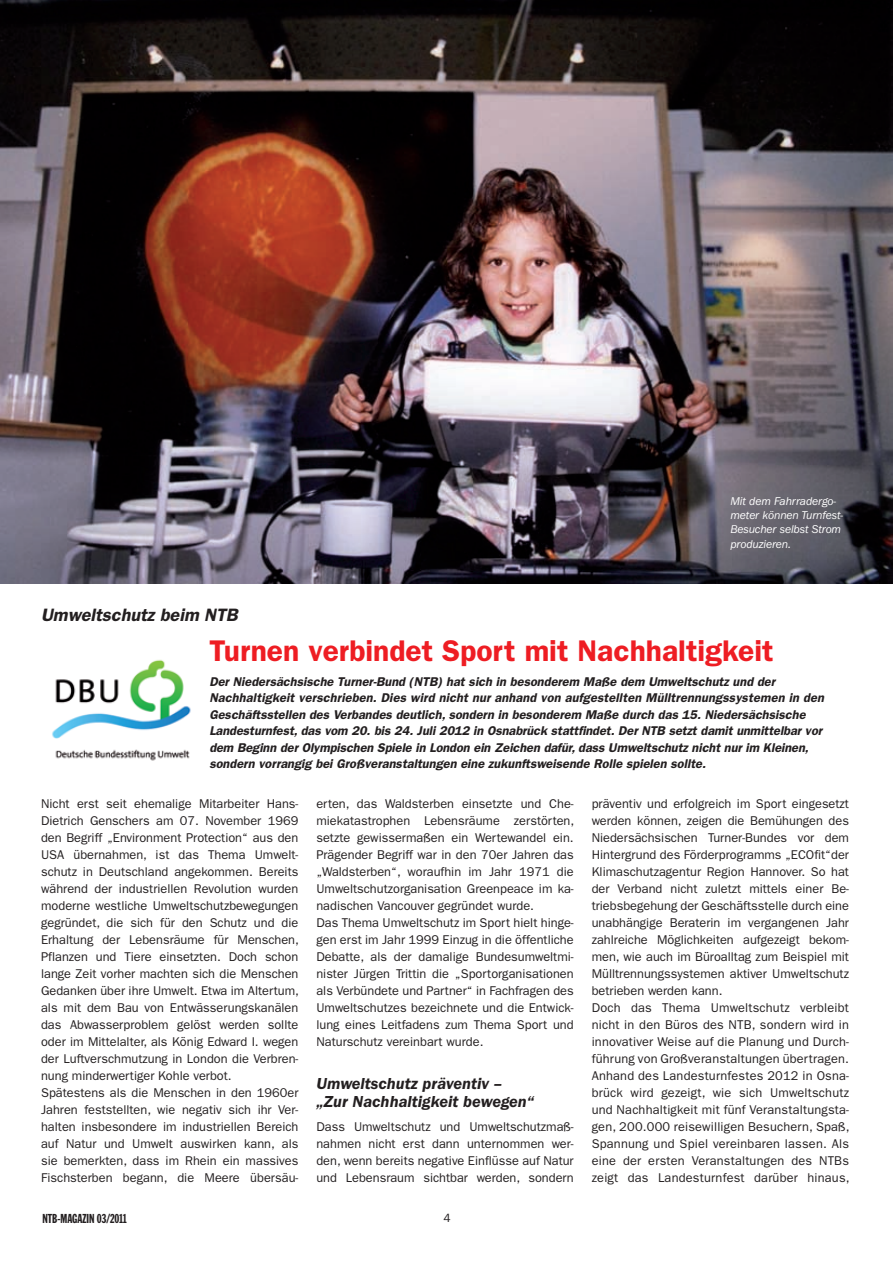
<style>
.page{position:relative;width:893px;height:1263px;background:#fff}
.page>*{position:absolute;margin:0;border:0;box-sizing:border-box;transform-origin:0 0}
.t1{font:600 30px "Franklin Gothic";color:#ee1d23}
.t2{font:italic 600 18px "Franklin Gothic";color:#231f20}
.t3{font:italic 600 16.5px/17.2px "Franklin Gothic";color:#231f20}
.t4{font:12.75px/17px "Franklin Gothic";color:#231f20}
.t5{font:italic 600 12.75px/16.5px "Franklin Gothic";color:#231f20}
.t6{font:12.75px "Franklin Gothic Extra Cond";color:#231f20}
.t7{font:12px "Franklin Gothic";color:#231f20}
.t8{font:italic 11.7px/14.2px "Franklin Gothic";letter-spacing:-.01em;color:#fff}
</style>
<div class="page">
<img style="left:0;top:0;width:893px;height:583px">
<img style="left:52px;top:659px;width:139px;height:102px">
<p class="t8" style="left:730px;top:494px;width:114px">Mit dem Fahrradergo&shy;meter können Turnfest-<br>Besucher selbst Strom produzieren.</p>
<h2 class="t2" style="left:41px;top:604px;width:198px">Umweltschutz beim NTB</h2>
<h1 class="t1" style="left:209px;top:633px;width:566px">Turnen verbindet Sport mit Nachhaltigkeit</h1>
<p class="t5" style="left:209px;top:673px;width:616px">Der Niedersächsische Turner-Bund (NTB) hat sich in besonderem Maße dem Umweltschutz und der Nachhaltigkeit verschrieben. Dies wird nicht nur anhand von aufgestellten Mülltrennungssystemen in den Geschäftsstellen des Verbandes deutlich, sondern in besonderem Maße durch das 15. Niedersächsische Landesturnfest, das vom 20. bis 24. Juli 2012 in Osnabrück stattfindet. Der NTB setzt damit unmittelbar vor dem Beginn der Olympischen Spiele in London ein Zeichen dafür, dass Umweltschutz nicht nur im Kleinen, sondern vorrangig bei Großveranstaltungen eine zukunftsweisende Rolle spielen sollte.</p>
<p class="t4" style="left:41px;top:795px;width:259px">Nicht erst seit ehemalige Mitarbeiter Hans-Dietrich Genschers am 07. November 1969 den Begriff „Environment Protection“ aus den USA übernahmen, ist das Thema Umwelt&shy;schutz in Deutschland angekommen. Bereits während der industriellen Revolution wurden moderne westliche Umweltschutzbewegungen gegründet, die sich für den Schutz und die Erhaltung der Lebensräume für Menschen, Pflanzen und Tiere einsetzten. Doch schon lange Zeit vorher machten sich die Menschen Gedanken über ihre Umwelt. Etwa im Altertum, als mit dem Bau von Entwässerungskanälen das Abwasserproblem gelöst werden sollte oder im Mittelalter, als König Edward I. wegen der Luftverschmutzung in London die Verbren&shy;nung minderwertiger Kohle verbot.<br>Spätestens als die Menschen in den 1960er Jahren feststellten, wie negativ sich ihr Ver&shy;halten insbesondere im industriellen Bereich auf Natur und Umwelt auswirken kann, als sie bemerkten, dass im Rhein ein massives Fischsterben begann, die Meere übersäu-</p>
<p class="t4" style="left:316px;top:795px;width:259px">erten, das Waldsterben einsetzte und Che&shy;miekatastrophen Lebensräume zerstörten, setzte gewissermaßen ein Wertewandel ein.<br>Prägender Begriff war in den 70er Jahren das „Waldsterben“, woraufhin im Jahr 1971 die Umweltschutzorganisation Greenpeace im ka&shy;nadischen Vancouver gegründet wurde.<br>Das Thema Umweltschutz im Sport hielt hinge&shy;gen erst im Jahr 1999 Einzug in die öffentliche Debatte, als der damalige Bundesumweltmi&shy;nister Jürgen Trittin die „Sportorganisationen als Verbündete und Partner“ in Fachfragen des Umweltschutzes bezeichnete und die Entwick&shy;lung eines Leitfadens zum Thema Sport und Naturschutz vereinbart wurde.</p>
<p class="t3" style="left:316px;top:1075px;width:219px">Umweltschutz präventiv – „Zur Nachhaltigkeit bewegen“</p>
<p class="t4" style="left:316px;top:1118px;width:259px;text-align:justify">Dass Umweltschutz und Umweltschutzmaß&shy;nahmen nicht erst dann unternommen wer&shy;den, wenn bereits negative Einflüsse auf Natur und Lebensraum sichtbar werden, sondern</p>
<p class="t6" style="left:43px;top:1211px;width:86px">NTB-MAGAZIN 03/2011</p>
<p class="t7" style="left:443px;top:1211px;width:9px">4</p>
<p class="t4" style="left:592px;top:795px;width:259px">präventiv und erfolgreich im Sport eingesetzt werden können, zeigen die Bemühungen des Niedersächsischen Turner-Bundes vor dem Hintergrund des Förderprogramms „ECOfit“der Klimaschutzagentur Region Hannover. So hat der Verband nicht zuletzt mittels einer Be&shy;triebsbegehung der Geschäftsstelle durch eine unabhängige Beraterin im vergangenen Jahr zahlreiche Möglichkeiten aufgezeigt bekom&shy;men, wie auch im Büroalltag zum Beispiel mit Mülltrennungssystemen aktiver Umweltschutz betrieben werden kann.<br>Doch das Thema Umweltschutz verbleibt nicht in den Büros des NTB, sondern wird in innovativer Weise auf die Planung und Durch&shy;führung von Großveranstaltungen übertragen.<br>Anhand des Landesturnfestes 2012 in Osna&shy;brück wird gezeigt, wie sich Umweltschutz und Nachhaltigkeit mit fünf Veranstaltungsta&shy;gen, 200.000 reisewilligen Besuchern, Spaß, Spannung und Spiel vereinbaren lassen. Als eine der ersten Veranstaltungen des NTBs zeigt das Landesturnfest darüber hinaus,</p>
</div>
